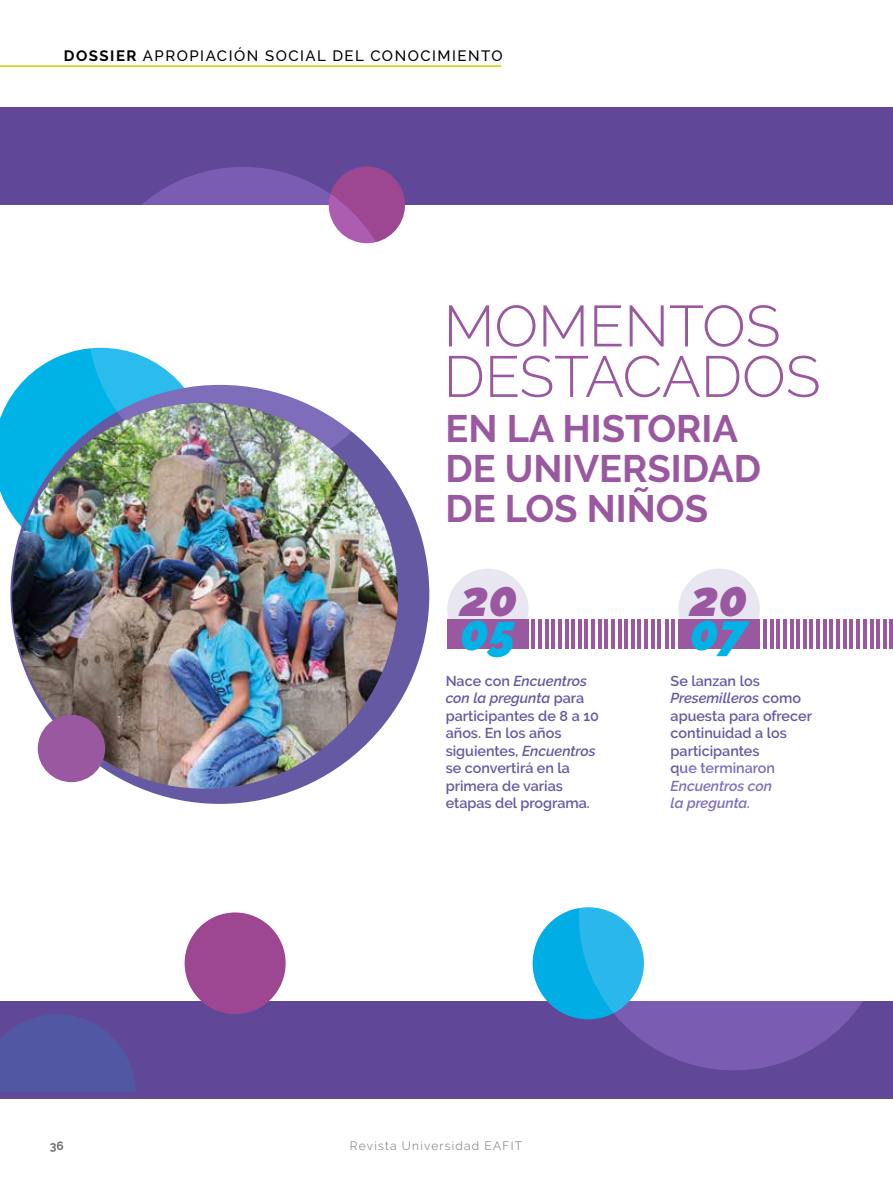
<style>
.page{position:relative;width:893px;height:1191px;background:#fff}
.page>*{position:absolute;margin:0;border:0;box-sizing:border-box;transform-origin:0 0}
.t1{font:300 57.75px/50.4px "Raleway";color:#99589f}
.t2{font:italic 900 49.05px "Raleway";color:#99589f}
.t3{font:italic 900 49.05px "Raleway";color:#00b3e7}
.t4{font:700 38.1px/40px "Raleway";color:#99589f}
.t5{font:500 15px "Raleway";letter-spacing:.1em;color:#000}
.t6{font:600 14.4px/17.5px "Raleway";color:#6559a3}
.t7{font:italic 600 14.4px/17.5px "Raleway";color:#6559a3}
.t8{font:300 12px "Raleway";letter-spacing:.1em;color:#706f6f}
.t9{font:700 12px "Raleway";color:#706f6f}
.s1{font-weight:700}
.s2{font-style:italic}
</style>
<div class="page">
<div style="left:0;top:107px;width:893px;height:991px;background:#604797"></div>
<div style="left:0;top:205px;width:893px;height:795px;background:#fff"></div>
<svg style="left:0;top:348px;width:117px;height:199px;fill:#00b3e7"></svg>
<div style="left:10px;top:385px;width:419px;height:419px;background:#6559a3;border-radius:50%"></div>
<svg style="left:447px;top:568px;width:82px;height:51px"></svg>
<svg style="left:678px;top:568px;width:82px;height:69px"></svg>
<div style="left:447px;top:619px;width:82px;height:30px;background:#99589f"></div>
<div style="left:679px;top:619px;width:81px;height:30px;background:#99589f"></div>
<hr style="left:532px;top:619px;width:3px;height:29px;background:#99589f">
<hr style="left:538px;top:619px;width:4px;height:29px;background:#99589f">
<hr style="left:545px;top:619px;width:3px;height:29px;background:#99589f">
<hr style="left:551px;top:619px;width:4px;height:29px;background:#99589f">
<hr style="left:558px;top:619px;width:4px;height:29px;background:#99589f">
<hr style="left:565px;top:619px;width:3px;height:29px;background:#99589f">
<hr style="left:571px;top:619px;width:4px;height:29px;background:#99589f">
<hr style="left:578px;top:619px;width:4px;height:29px;background:#99589f">
<hr style="left:585px;top:619px;width:3px;height:29px;background:#99589f">
<hr style="left:591px;top:619px;width:4px;height:29px;background:#99589f">
<hr style="left:598px;top:619px;width:3px;height:29px;background:#99589f">
<hr style="left:604px;top:619px;width:4px;height:29px;background:#99589f">
<hr style="left:611px;top:619px;width:4px;height:29px;background:#99589f">
<hr style="left:618px;top:619px;width:3px;height:29px;background:#99589f">
<hr style="left:624px;top:619px;width:4px;height:29px;background:#99589f">
<hr style="left:631px;top:619px;width:4px;height:29px;background:#99589f">
<hr style="left:638px;top:619px;width:3px;height:29px;background:#99589f">
<hr style="left:644px;top:619px;width:4px;height:29px;background:#99589f">
<hr style="left:651px;top:619px;width:4px;height:29px;background:#99589f">
<hr style="left:657px;top:619px;width:4px;height:29px;background:#99589f">
<hr style="left:665px;top:619px;width:3px;height:29px;background:#99589f">
<hr style="left:671px;top:619px;width:4px;height:29px;background:#99589f">
<hr style="left:763px;top:619px;width:4px;height:29px;background:#99589f">
<hr style="left:770px;top:619px;width:3px;height:29px;background:#99589f">
<hr style="left:776px;top:619px;width:4px;height:29px;background:#99589f">
<hr style="left:783px;top:619px;width:4px;height:29px;background:#99589f">
<hr style="left:790px;top:619px;width:3px;height:29px;background:#99589f">
<hr style="left:796px;top:619px;width:4px;height:29px;background:#99589f">
<hr style="left:803px;top:619px;width:4px;height:29px;background:#99589f">
<hr style="left:809px;top:619px;width:4px;height:29px;background:#99589f">
<hr style="left:816px;top:619px;width:4px;height:29px;background:#99589f">
<hr style="left:823px;top:619px;width:3px;height:29px;background:#99589f">
<hr style="left:829px;top:619px;width:4px;height:29px;background:#99589f">
<hr style="left:836px;top:619px;width:4px;height:29px;background:#99589f">
<hr style="left:843px;top:619px;width:3px;height:29px;background:#99589f">
<hr style="left:849px;top:619px;width:4px;height:29px;background:#99589f">
<hr style="left:857px;top:619px;width:3px;height:29px;background:#99589f">
<hr style="left:863px;top:619px;width:4px;height:29px;background:#99589f">
<hr style="left:870px;top:619px;width:4px;height:29px;background:#99589f">
<hr style="left:876px;top:619px;width:4px;height:29px;background:#99589f">
<hr style="left:883px;top:619px;width:4px;height:29px;background:#99589f">
<hr style="left:890px;top:619px;width:3px;height:29px;background:#99589f">
<img style="left:12px;top:403px;width:386px;height:385px;border-radius:193px">
<div style="left:38px;top:715px;width:67px;height:67px;background:#99589f;border-radius:50%"></div>
<svg style="left:0;top:1014px;width:136px;height:78px"></svg>
<div style="left:185px;top:912px;width:101px;height:102px;background:#9d4793;border-radius:50%"></div>
<div style="left:329px;top:166px;width:76px;height:77px;background:#9d4793;border-radius:50%"></div>
<div style="left:533px;top:907px;width:111px;height:112px;background:#00ade5;border-radius:50%"></div>
<svg style="left:579px;top:761px;width:310px;height:309px"></svg>
<svg style="left:88px;top:167px;width:310px;height:309px"></svg>
<hr style="left:0;top:65px;width:501px;height:2px;background:#c8d300">
<p class="t5" style="left:64px;top:47px;width:441px"><span class="s1">DOSSIER</span> APROPIACIÓN SOCIAL DEL CONOCIMIENTO</p>
<h1 class="t1" style="left:444px;top:301px;width:378px">MOMENTOS<br>DESTACADOS</h1>
<h3 class="t4" style="left:445px;top:409px;width:317px">EN LA HISTORIA<br>DE UNIVERSIDAD<br>DE LOS NIÑOS</h3>
<h2 class="t2" style="left:460px;top:570px;width:59px">20</h2>
<h2 class="t3" style="left:460px;top:604px;width:57px">05</h2>
<h2 class="t2" style="left:690px;top:570px;width:59px">20</h2>
<h2 class="t3" style="left:690px;top:604px;width:59px">07</h2>
<p class="t6" style="left:446px;top:672px;width:155px">Nace con <span class="s2">Encuentros con la pregunta</span> para participantes de 8 a 10 años. En los años siguientes, <span class="s2">Encuentros </span>se convertirá en la primera de varias etapas del programa.</p>
<p class="t6" style="left:671px;top:672px;width:143px">Se lanzan los<br><span class="s2">Presemilleros</span> como apuesta para ofrecer continuidad a los participantes<br>que terminaron</p>
<p class="t7" style="left:671px;top:777px;width:103px">Encuentros con la pregunta.</p>
<p class="t9" style="left:50px;top:1139px;width:15px">36</p>
<p class="t8" style="left:350px;top:1139px;width:174px">Revista Universidad EAFIT</p>
</div>
